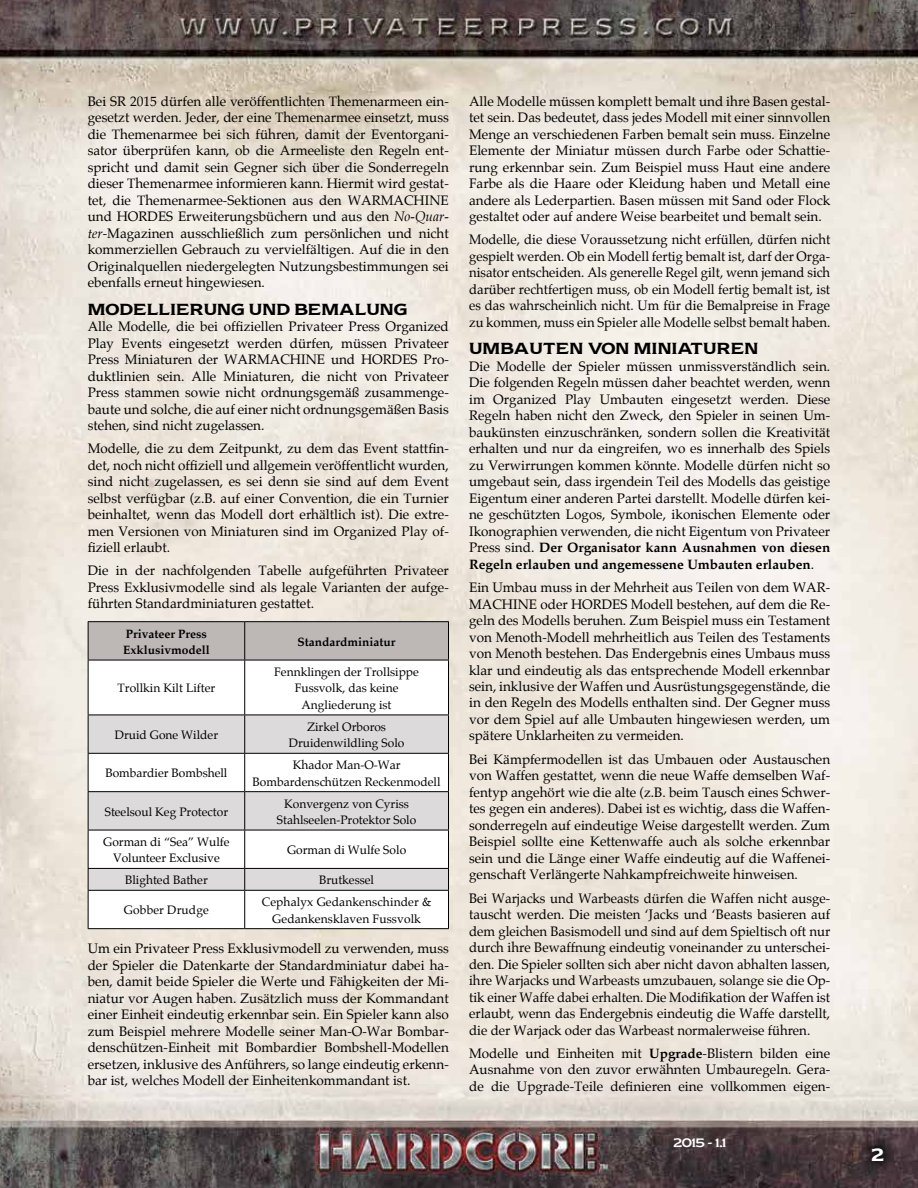
<style>
.page{position:relative;width:918px;height:1188px;background:#fff}
.page>*{position:absolute;margin:0;border:0;box-sizing:border-box;transform-origin:0 0}
.t1{font:15px "Newtext Demi";color:#fff}
.t2{font:13.5px/16.5px "Palatino";color:#000;text-align:justify}
.t3{font:13.5px "Newtext Demi";letter-spacing:-.005em;color:#000}
.t4{font:12px/16.5px "Palatino";color:#000;text-align:center}
.t5{font:700 12px/16.5px "Palatino";color:#000}
.t6{font:10.5px "Newtext";color:#fff}
.s1{font-style:italic}
.s2{font-weight:700}
</style>
<div class="page">
<img style="left:0;top:0;width:918px;height:1188px">
<div style="left:858px;top:1135px;width:40px;height:40px;background:#000;opacity:.75"></div>
<div style="left:89px;top:622px;width:359px;height:38px;background:#bdb8b6"></div>
<svg style="left:89px;top:661px;width:359px;height:267px"></svg>
<svg style="left:89px;top:716px;width:359px;height:174px;fill:#dcdada"></svg>
<hr style="left:88px;top:621px;width:157px;height:1px;background:#000">
<hr style="left:88px;top:622px;width:1px;height:38px;background:#000">
<hr style="left:245px;top:621px;width:204px;height:1px;background:#000">
<hr style="left:244px;top:622px;width:1px;height:38px;background:#000">
<hr style="left:448px;top:622px;width:1px;height:38px;background:#000">
<hr style="left:88px;top:660px;width:157px;height:1px;background:#000">
<hr style="left:88px;top:660px;width:1px;height:55px;background:#000">
<hr style="left:245px;top:660px;width:204px;height:1px;background:#000">
<hr style="left:244px;top:660px;width:1px;height:55px;background:#000">
<hr style="left:448px;top:660px;width:1px;height:55px;background:#000">
<hr style="left:88px;top:715px;width:157px;height:1px;background:#000">
<hr style="left:88px;top:715px;width:1px;height:38px;background:#000">
<hr style="left:245px;top:715px;width:204px;height:1px;background:#000">
<hr style="left:244px;top:715px;width:1px;height:38px;background:#000">
<hr style="left:448px;top:715px;width:1px;height:38px;background:#000">
<hr style="left:88px;top:753px;width:157px;height:1px;background:#000">
<hr style="left:88px;top:754px;width:1px;height:37px;background:#000">
<hr style="left:245px;top:753px;width:204px;height:1px;background:#000">
<hr style="left:244px;top:754px;width:1px;height:37px;background:#000">
<hr style="left:448px;top:754px;width:1px;height:37px;background:#000">
<hr style="left:88px;top:791px;width:157px;height:1px;background:#000">
<hr style="left:88px;top:792px;width:1px;height:38px;background:#000">
<hr style="left:245px;top:791px;width:204px;height:1px;background:#000">
<hr style="left:244px;top:792px;width:1px;height:38px;background:#000">
<hr style="left:448px;top:792px;width:1px;height:38px;background:#000">
<hr style="left:88px;top:830px;width:157px;height:1px;background:#000">
<hr style="left:88px;top:830px;width:1px;height:38px;background:#000">
<hr style="left:245px;top:830px;width:204px;height:1px;background:#000">
<hr style="left:244px;top:830px;width:1px;height:38px;background:#000">
<hr style="left:448px;top:830px;width:1px;height:38px;background:#000">
<hr style="left:88px;top:868px;width:157px;height:1px;background:#000">
<svg style="left:88px;top:869px;width:1px;height:21px"></svg>
<hr style="left:245px;top:868px;width:204px;height:1px;background:#000">
<svg style="left:244px;top:869px;width:1px;height:21px"></svg>
<svg style="left:448px;top:869px;width:1px;height:21px"></svg>
<hr style="left:88px;top:890px;width:157px;height:1px;background:#000">
<hr style="left:88px;top:891px;width:1px;height:37px;background:#000">
<hr style="left:245px;top:890px;width:204px;height:1px;background:#000">
<hr style="left:244px;top:891px;width:1px;height:37px;background:#000">
<hr style="left:448px;top:891px;width:1px;height:37px;background:#000">
<hr style="left:88px;top:928px;width:157px;height:1px;background:#000">
<hr style="left:245px;top:928px;width:204px;height:1px;background:#000">
<p class="t2" style="left:88px;top:93px;width:363px">Bei SR 2015 dürfen alle veröffentlichten Themenarmeen ein&shy;gesetzt werden. Jeder, der eine Themenarmee einsetzt, muss die Themenarmee bei sich führen, damit der Eventorgani&shy;sator überprüfen kann, ob die Armeeliste den Regeln ent&shy;spricht und damit sein Gegner sich über die Sonderregeln dieser Themenarmee informieren kann. Hiermit wird gestat&shy;tet, die Themenarmee-Sektionen aus den WARMACHINE und HORDES Erweiterungsbüchern und aus den <span class="s1">No-Quar&shy;ter</span>-Magazinen ausschließlich zum persönlichen und nicht kommerziellen Gebrauch zu vervielfältigen. Auf die in den Originalquellen niedergelegten Nutzungsbestimmungen sei ebenfalls erneut hingewiesen.</p>
<p class="t3" style="left:88px;top:300px;width:321px">MODELLIERUNG UND BEMALUNG</p>
<p class="t2" style="left:88px;top:318px;width:363px">Alle Modelle, die bei offiziellen Privateer Press Organized Play Events eingesetzt werden dürfen, müssen Privateer Press Miniaturen der WARMACHINE und HORDES Pro&shy;duktlinien sein. Alle Miniaturen, die nicht von Privateer Press stammen sowie nicht ordnungsgemäß zusammenge&shy;baute und solche, die auf einer nicht ordnungsgemäßen Basis stehen, sind nicht zugelassen.</p>
<p class="t2" style="left:88px;top:440px;width:363px">Modelle, die zu dem Zeitpunkt, zu dem das Event stattfin&shy;det, noch nicht offiziell und allgemein veröffentlicht wurden, sind nicht zugelassen, es sei denn sie sind auf dem Event selbst verfügbar (z.B. auf einer Convention, die ein Turnier beinhaltet, wenn das Modell dort erhältlich ist). Die extre&shy;men Versionen von Miniaturen sind im Organized Play of&shy;fiziell erlaubt.</p>
<p class="t2" style="left:88px;top:563px;width:363px">Die in der nachfolgenden Tabelle aufgeführten Privateer Press Exklusivmodelle sind als legale Varianten der aufge&shy;führten Standardminiaturen gestattet.</p>
<p class="t5" style="left:123px;top:625px;width:88px">Privateer Press<br>Exklusivmodell</p>
<p class="t5" style="left:298px;top:633px;width:99px">Standardminiatur</p>
<p class="t4" style="left:118px;top:680px;width:99px">Trollkin Kilt Lifter</p>
<p class="t4" style="left:274px;top:664px;width:146px">Fennklingen der Trollsippe<br>Fussvolk, das keine<br>Angliederung ist</p>
<p class="t4" style="left:115px;top:727px;width:105px">Druid Gone Wilder</p>
<p class="t4" style="left:289px;top:718px;width:117px">Zirkel Orboros<br>Druidenwildling Solo</p>
<p class="t4" style="left:105px;top:765px;width:124px">Bombardier Bombshell</p>
<p class="t4" style="left:253px;top:757px;width:189px">Khador Man-O-War<br>Bombardenschützen Reckenmodell</p>
<p class="t4" style="left:105px;top:803px;width:125px">Steelsoul Keg Protector</p>
<p class="t4" style="left:277px;top:795px;width:141px">Konvergenz von Cyriss<br>Stahlseelen-Protektor Solo</p>
<p class="t4" style="left:103px;top:834px;width:128px">Gorman di “Sea” Wulfe<br>Volunteer Exclusive</p>
<p class="t4" style="left:287px;top:842px;width:121px">Gorman di Wulfe Solo</p>
<p class="t4" style="left:125px;top:872px;width:84px">Blighted Bather</p>
<p class="t4" style="left:319px;top:872px;width:57px">Brutkessel</p>
<p class="t4" style="left:124px;top:902px;width:86px">Gobber Drudge</p>
<p class="t4" style="left:262px;top:894px;width:171px">Cephalyx Gedankenschinder &amp;<br>Gedankensklaven Fussvolk</p>
<p class="t2" style="left:88px;top:940px;width:363px">Um ein Privateer Press Exklusivmodell zu verwenden, muss der Spieler die Datenkarte der Standardminiatur dabei ha&shy;ben, damit beide Spieler die Werte und Fähigkeiten der Mi&shy;niatur vor Augen haben. Zusätzlich muss der Kommandant einer Einheit eindeutig erkennbar sein. Ein Spieler kann also zum Beispiel mehrere Modelle seiner Man-O-War Bombar&shy;denschützen-Einheit mit Bombardier Bombshell-Modellen ersetzen, inklusive des Anführers, so lange eindeutig erkenn&shy;bar ist, welches Modell der Einheitenkommandant ist.</p>
<p class="t2" style="left:469px;top:93px;width:363px">Alle Modelle müssen komplett bemalt und ihre Basen gestal&shy;tet sein. Das bedeutet, dass jedes Modell mit einer sinnvollen Menge an verschiedenen Farben bemalt sein muss. Einzelne Elemente der Miniatur müssen durch Farbe oder Schattie&shy;rung erkennbar sein. Zum Beispiel muss Haut eine andere Farbe als die Haare oder Kleidung haben und Metall eine andere als Lederpartien. Basen müssen mit Sand oder Flock gestaltet oder auf andere Weise bearbeitet und bemalt sein.</p>
<p class="t2" style="left:469px;top:231px;width:363px">Modelle, die diese Voraussetzung nicht erfüllen, dürfen nicht gespielt werden. Ob ein Modell fertig bemalt ist, darf der Orga&shy;nisator entscheiden. Als generelle Regel gilt, wenn jemand sich darüber rechtfertigen muss, ob ein Modell fertig bemalt ist, ist es das wahrscheinlich nicht. Um für die Bemalpreise in Frage zu kommen, muss ein Spieler alle Modelle selbst bemalt haben.</p>
<p class="t3" style="left:469px;top:339px;width:291px">UMBAUTEN VON MINIATUREN</p>
<p class="t2" style="left:469px;top:358px;width:363px">Die Modelle der Spieler müssen unmissverständlich sein.<br>Die folgenden Regeln müssen daher beachtet werden, wenn im Organized Play Umbauten eingesetzt werden. Diese Regeln haben nicht den Zweck, den Spieler in seinen Um&shy;baukünsten einzuschränken, sondern sollen die Kreativität erhalten und nur da eingreifen, wo es innerhalb des Spiels zu Verwirrungen kommen könnte. Modelle dürfen nicht so umgebaut sein, dass irgendein Teil des Modells das geistige Eigentum einer anderen Partei darstellt. Modelle dürfen kei&shy;ne geschützten Logos, Symbole, ikonischen Elemente oder Ikonographien verwenden, die nicht Eigentum von Privateer Press sind. <span class="s2">Der Organisator kann Ausnahmen von diesen Regeln erlauben und angemessene Umbauten erlauben</span>.</p>
<p class="t2" style="left:469px;top:579px;width:363px">Ein Umbau muss in der Mehrheit aus Teilen von dem WAR-MACHINE oder HORDES Modell bestehen, auf dem die Re&shy;geln des Modells beruhen. Zum Beispiel muss ein Testament von Menoth-Modell mehrheitlich aus Teilen des Testaments von Menoth bestehen. Das Endergebnis eines Umbaus muss klar und eindeutig als das entsprechende Modell erkennbar sein, inklusive der Waffen und Ausrüstungsgegenstände, die in den Regeln des Modells enthalten sind. Der Gegner muss vor dem Spiel auf alle Umbauten hingewiesen werden, um spätere Unklarheiten zu vermeiden.</p>
<p class="t2" style="left:469px;top:751px;width:363px">Bei Kämpfermodellen ist das Umbauen oder Austauschen von Waffen gestattet, wenn die neue Waffe demselben Waf&shy;fentyp angehört wie die alte (z.B. beim Tausch eines Schwer&shy;tes gegen ein anderes). Dabei ist es wichtig, dass die Waffen&shy;sonderregeln auf eindeutige Weise dargestellt werden. Zum Beispiel sollte eine Kettenwaffe auch als solche erkennbar sein und die Länge einer Waffe eindeutig auf die Waffenei&shy;genschaft Verlängerte Nahkampfreichweite hinweisen.</p>
<p class="t2" style="left:469px;top:890px;width:363px">Bei Warjacks und Warbeasts dürfen die Waffen nicht ausge&shy;tauscht werden. Die meisten ‘Jacks und ‘Beasts basieren auf dem gleichen Basismodell und sind auf dem Spieltisch oft nur durch ihre Bewaffnung eindeutig voneinander zu unterschei&shy;den. Die Spieler sollten sich aber nicht davon abhalten lassen, ihre Warjacks und Warbeasts umzubauen, solange sie die Op&shy;tik einer Waffe dabei erhalten. Die Modifikation der Waffen ist erlaubt, wenn das Endergebnis eindeutig die Waffe darstellt, die der Warjack oder das Warbeast normalerweise führen.</p>
<p class="t2" style="left:469px;top:1045px;width:363px">Modelle und Einheiten mit <span class="s2">Upgrade</span>-Blistern bilden eine Ausnahme von den zuvor erwähnten Umbauregeln. Gera&shy;de die Upgrade-Teile definieren eine vollkommen eigen-</p>
<p class="t6" style="left:673px;top:1136px;width:54px">2015 – 1.1</p>
<p class="t1" style="left:871px;top:1145px;width:14px">2</p>
</div>
